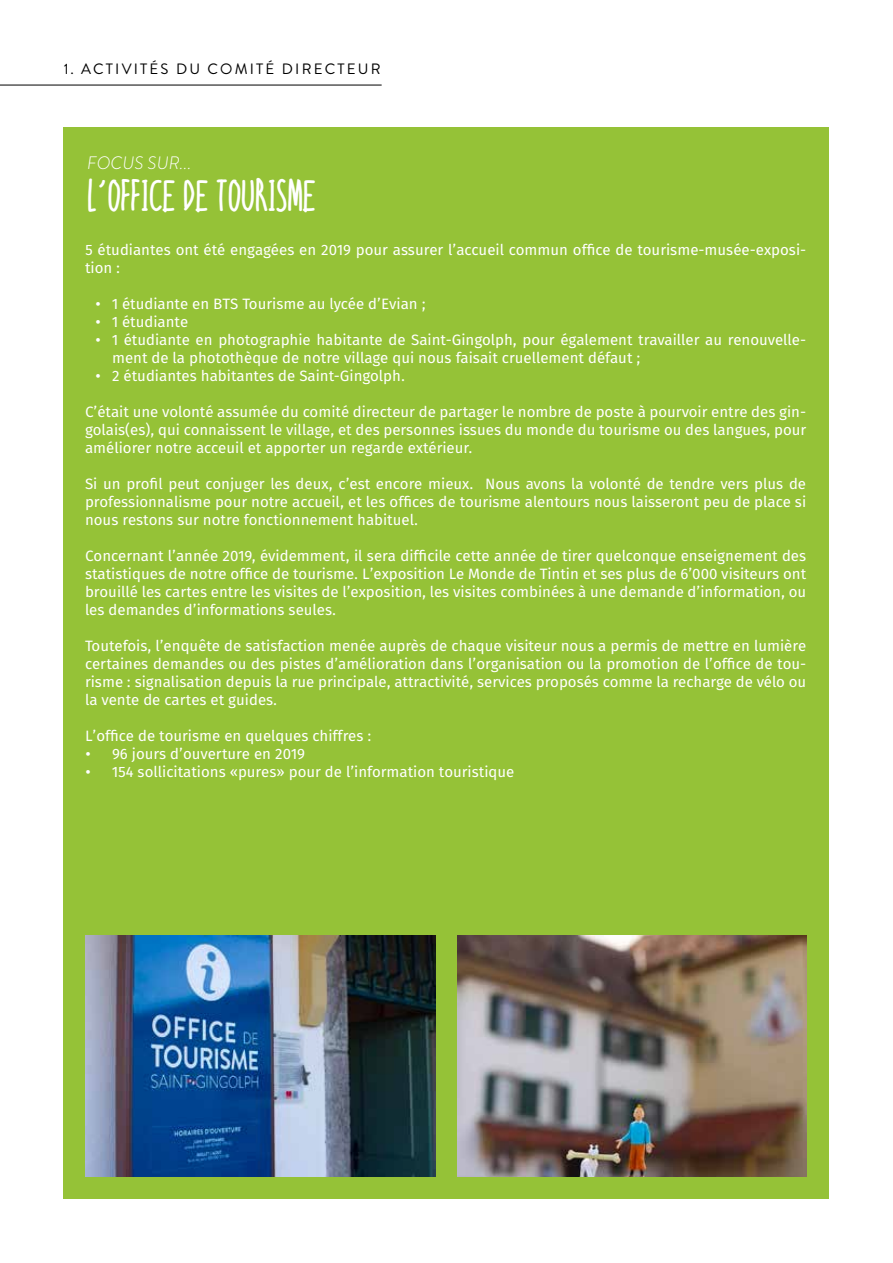
<style>
.page{position:relative;width:893px;height:1263px;background:#fff}
.page>*{position:absolute;margin:0;border:0;box-sizing:border-box;transform-origin:0 0}
.t1{font:500 45px "Ramdan";color:#fff}
.t2{font:italic 300 18px "Brandon Grotesque";color:#fff}
.t3{font:15px/18px "Fira Sans OT";color:#fff;text-align:justify}
.t4{font:15px "Brandon Grotesque";letter-spacing:.145em;color:#000}
</style>
<div class="page">
<div style="left:64px;top:128px;width:765px;height:1071px;background:#95c237"></div>
<img style="left:457px;top:935px;width:349px;height:241px">
<img style="left:85px;top:935px;width:351px;height:241px">
<hr style="left:0;top:85px;width:382px;height:1px;background:#000">
<p class="t4" style="left:64px;top:59px;width:318px">1. ACTIVITÉS DU COMITÉ DIRECTEUR</p>
<p class="t2" style="left:87px;top:150px;width:106px">FOCUS SUR...</p>
<h1 class="t1" style="left:87px;top:170px;width:230px">L’OFFICE DE TOURISME</h1>
<p class="t3" style="left:85px;top:242px;width:723px">5 étudiantes ont été engagées en 2019 pour assurer l’accueil commun office de tourisme-musée-exposi&shy;tion :</p>
<p class="t3" style="left:95px;top:296px;width:332px">• 1 étudiante en BTS Tourisme au lycée d’Evian ;</p>
<p class="t3" style="left:95px;top:314px;width:95px">• 1 étudiante</p>
<p class="t3" style="left:112px;top:332px;width:696px;text-indent:-17px">• 1 étudiante en photographie habitante de Saint-Gingolph, pour également travailler au renouvelle&shy;ment de la photothèque de notre village qui nous faisait cruellement défaut ;</p>
<p class="t3" style="left:95px;top:368px;width:311px">• 2 étudiantes habitantes de Saint-Gingolph.</p>
<p class="t3" style="left:85px;top:404px;width:723px">C’était une volonté assumée du comité directeur de partager le nombre de poste à pourvoir entre des gin&shy;golais(es), qui connaissent le village, et des personnes issues du monde du tourisme ou des langues, pour améliorer notre acceuil et apporter un regarde extérieur.</p>
<p class="t3" style="left:85px;top:476px;width:723px">Si un profil peut conjuger les deux, c’est encore mieux. Nous avons la volonté de tendre vers plus de professionnalisme pour notre accueil, et les offices de tourisme alentours nous laisseront peu de place si nous restons sur notre fonctionnement habituel.</p>
<p class="t3" style="left:85px;top:548px;width:723px">Concernant l’année 2019, évidemment, il sera difficile cette année de tirer quelconque enseignement des statistiques de notre office de tourisme. L’exposition Le Monde de Tintin et ses plus de 6’000 visiteurs ont brouillé les cartes entre les visites de l’exposition, les visites combinées à une demande d’information, ou les demandes d’informations seules.</p>
<p class="t3" style="left:85px;top:638px;width:723px">Toutefois, l’enquête de satisfaction menée auprès de chaque visiteur nous a permis de mettre en lumière certaines demandes ou des pistes d’amélioration dans l’organisation ou la promotion de l’office de tou&shy;risme : signalisation depuis la rue principale, attractivité, services proposés comme la recharge de vélo ou la vente de cartes et guides.</p>
<p class="t3" style="left:85px;top:728px;width:288px">L’office de tourisme en quelques chiffres :</p>
<p class="t3" style="left:85px;top:746px;width:222px">• 96 jours d’ouverture en 2019</p>
<p class="t3" style="left:85px;top:764px;width:431px">• 154 sollicitations «pures» pour de l’information touristique</p>
</div>
